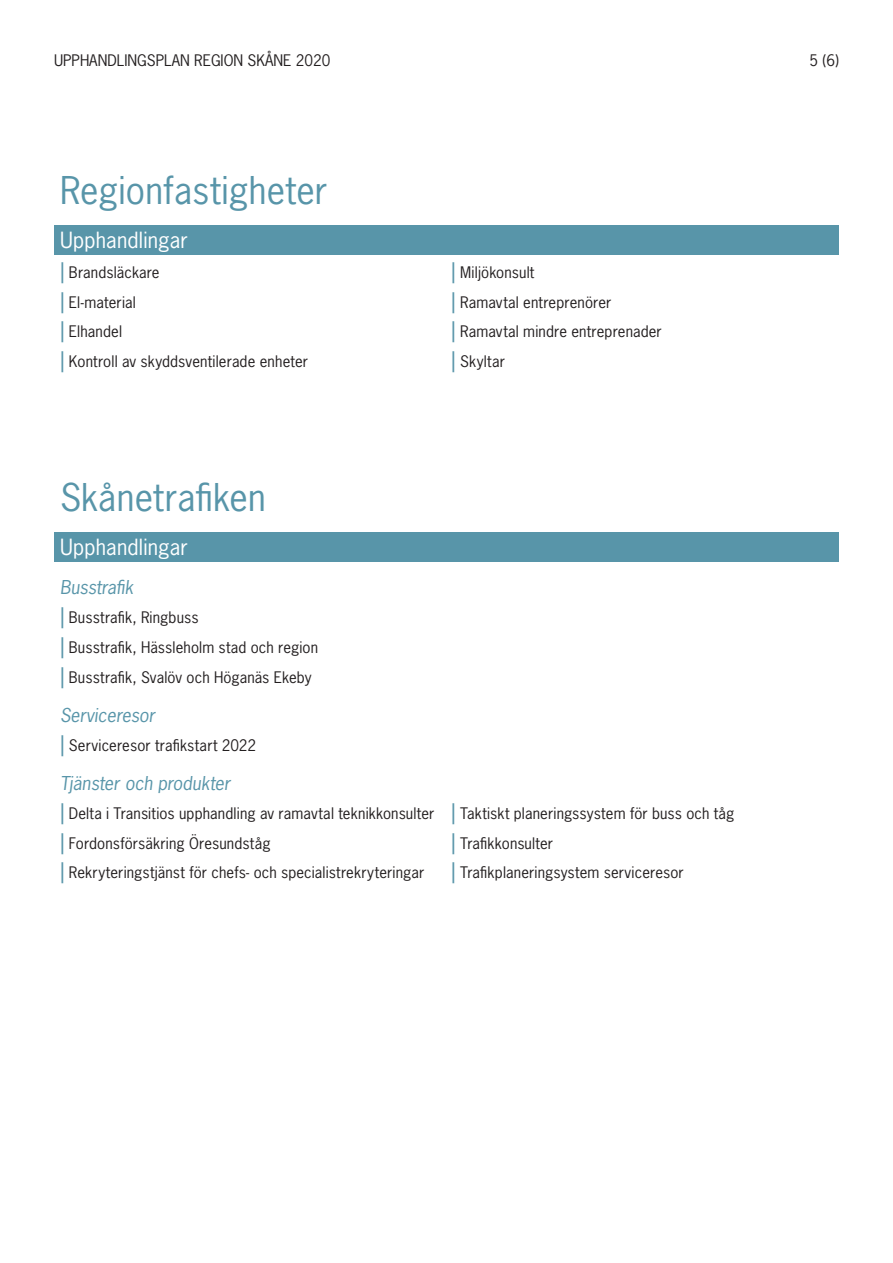
<style>
.page{position:relative;width:893px;height:1263px;background:#fff}
.page>*{position:absolute;margin:0;border:0;box-sizing:border-box;transform-origin:0 0}
.RS-Rubrik2_-_Förvalt{font:36px "News Gothic Std";letter-spacing:.005em;color:#5895a9}
.RS-Rubrik3_-_Upphand{font:21px "News Gothic Std";letter-spacing:.01em;color:#fff}
.RS-Rubrik4_-_kategor{font:italic 18px "News Gothic Std";letter-spacing:-.005em;color:#5895a9}
.RS-Brödtext-Affisch{font:15px "News Gothic Std";letter-spacing:.01em;color:#231f20}
.s1{font-size:21px;color:#5895a9}
</style>
<div class="page">
<div style="left:54px;top:225px;width:785px;height:30px;background:#5895a9"></div>
<div style="left:54px;top:532px;width:785px;height:30px;background:#5895a9"></div>
<p class="RS-Brödtext-Affisch" style="left:54px;top:50px;width:278px">UPPHANDLINGSPLAN REGION SKÅNE 2020</p>
<p class="RS-Brödtext-Affisch" style="left:810px;top:50px;width:31px">5 (6)</p>
<p class="RS-Rubrik2_-_Förvalt" style="left:60px;top:167px;width:269px">Regionfastigheter</p>
<p class="RS-Rubrik3_-_Upphand" style="left:60px;top:227px;width:129px">Upphandlingar</p>
<p class="RS-Brödtext-Affisch" style="left:60px;top:263px;width:101px"><span class="s1">|</span> Brandsläckare</p>
<p class="RS-Brödtext-Affisch" style="left:451px;top:263px;width:85px"><span class="s1">|</span> Miljökonsult</p>
<p class="RS-Brödtext-Affisch" style="left:60px;top:292px;width:77px"><span class="s1">|</span> El-material</p>
<p class="RS-Brödtext-Affisch" style="left:451px;top:292px;width:162px"><span class="s1">|</span> Ramavtal entreprenörer</p>
<p class="RS-Brödtext-Affisch" style="left:60px;top:322px;width:64px"><span class="s1">|</span> Elhandel</p>
<p class="RS-Brödtext-Affisch" style="left:451px;top:322px;width:212px"><span class="s1">|</span> Ramavtal mindre entreprenader</p>
<p class="RS-Brödtext-Affisch" style="left:60px;top:352px;width:250px"><span class="s1">|</span> Kontroll av skyddsventilerade enheter</p>
<p class="RS-Brödtext-Affisch" style="left:451px;top:352px;width:55px"><span class="s1">|</span> Skyltar</p>
<p class="RS-Rubrik2_-_Förvalt" style="left:60px;top:474px;width:207px">Skånetrafiken</p>
<p class="RS-Rubrik3_-_Upphand" style="left:60px;top:534px;width:129px">Upphandlingar</p>
<p class="RS-Rubrik4_-_kategor" style="left:60px;top:576px;width:75px">Busstrafik</p>
<p class="RS-Brödtext-Affisch" style="left:60px;top:608px;width:140px"><span class="s1">|</span> Busstrafik, Ringbuss</p>
<p class="RS-Brödtext-Affisch" style="left:60px;top:637px;width:260px"><span class="s1">|</span> Busstrafik, Hässleholm stad och region</p>
<p class="RS-Brödtext-Affisch" style="left:60px;top:667px;width:253px"><span class="s1">|</span> Busstrafik, Svalöv och Höganäs Ekeby</p>
<p class="RS-Rubrik4_-_kategor" style="left:60px;top:703px;width:97px">Serviceresor</p>
<p class="RS-Brödtext-Affisch" style="left:60px;top:735px;width:198px"><span class="s1">|</span> Serviceresor trafikstart 2022</p>
<p class="RS-Rubrik4_-_kategor" style="left:60px;top:771px;width:172px">Tjänster och produkter</p>
<p class="RS-Brödtext-Affisch" style="left:60px;top:803px;width:376px"><span class="s1">|</span> Delta i Transitios upphandling av ramavtal teknikkonsulter</p>
<p class="RS-Brödtext-Affisch" style="left:451px;top:803px;width:285px"><span class="s1">|</span> Taktiskt planeringssystem för buss och tåg</p>
<p class="RS-Brödtext-Affisch" style="left:60px;top:833px;width:212px"><span class="s1">|</span> Fordonsförsäkring Öresundståg</p>
<p class="RS-Brödtext-Affisch" style="left:451px;top:833px;width:103px"><span class="s1">|</span> Trafikkonsulter</p>
<p class="RS-Brödtext-Affisch" style="left:60px;top:863px;width:366px"><span class="s1">|</span> Rekryteringstjänst för chefs- och specialistrekryteringar</p>
<p class="RS-Brödtext-Affisch" style="left:451px;top:863px;width:234px"><span class="s1">|</span> Trafikplaneringsystem serviceresor</p>
</div>
